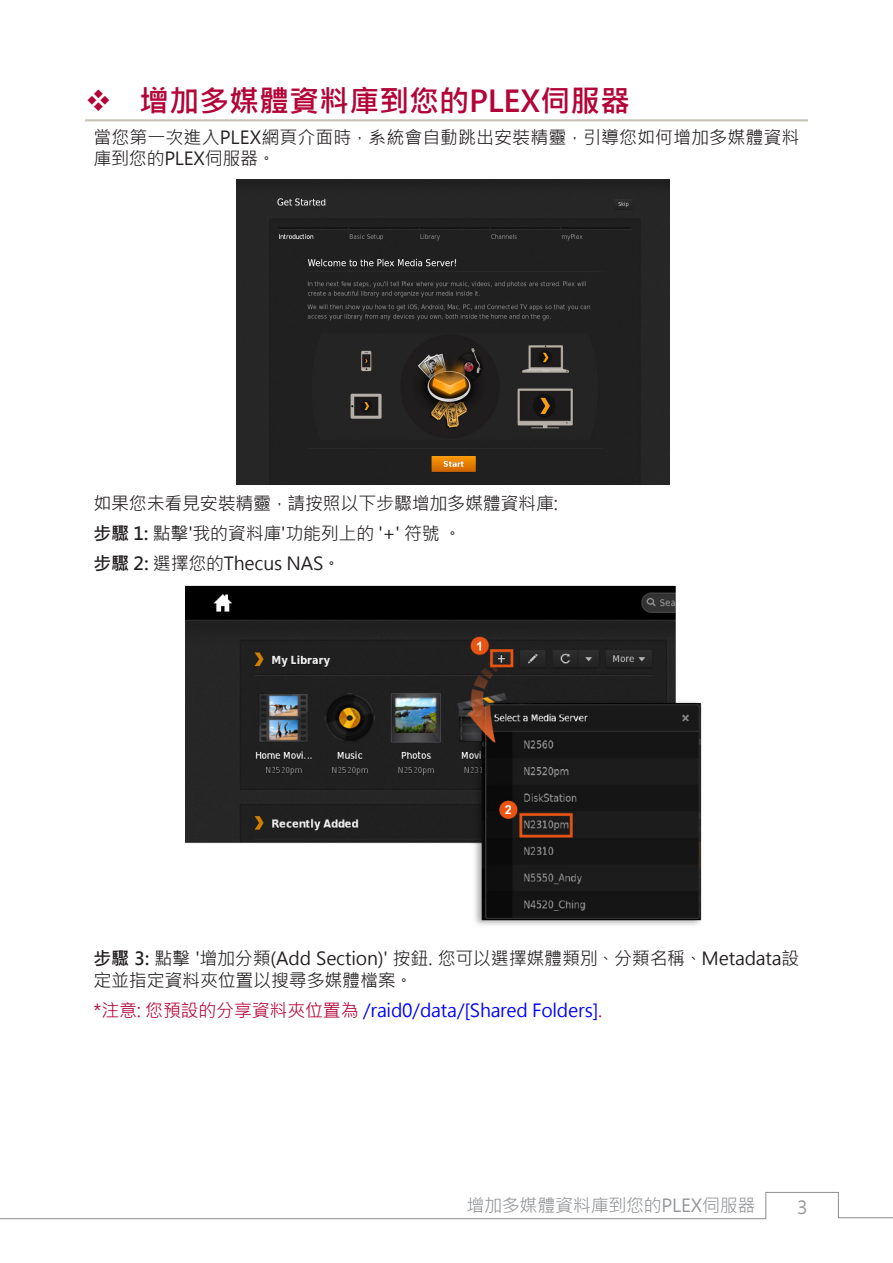
<style>
.page{position:relative;width:893px;height:1263px;background:#fff}
.page>*{position:absolute;margin:0;border:0;box-sizing:border-box;transform-origin:0 0}
.t1{font:700 30px "Microsoft Jheng Hei";color:#b30437}
.內文{font:18px/21.6px "Microsoft Jheng Hei";letter-spacing:-.01em;color:#231f20}
.內文-2{font:18px "Microsoft Jheng Hei";letter-spacing:-.015em;color:#00f}
.頁尾{font:18px "Microsoft Jheng Hei";letter-spacing:-.015em;color:#939598}
.內文-3{font:18px "Microsoft Jheng Hei";color:#939598}
.s1{font-weight:700}
.s2{color:#b30437}
</style>
<div class="page">
<svg style="left:0;top:1191px;width:893px;height:29px"></svg>
<hr style="left:85px;top:119px;width:723px;height:2px;background:#c7c2b7">
<img style="left:236px;top:179px;width:433px;height:305px">
<img style="left:186px;top:586px;width:516px;height:339px">
<p class="t1" style="left:139px;top:82px;width:493px">增加多媒體資料庫到您的PLEX伺服器</p>
<p class="內文" style="left:93px;top:126px;width:708px">當您第一次進入PLEX網頁介面時，系統會自動跳出安裝精靈，引導您如何增加多媒體資料庫到您的PLEX伺服器。</p>
<p class="內文" style="left:93px;top:492px;width:466px">如果您未看見安裝精靈，請按照以下步驟增加多媒體資料庫:</p>
<p class="內文" style="left:93px;top:523px;width:370px"><span class="s1">步驟 1:</span> 點擊'我的資料庫'功能列上的 '+' 符號 。</p>
<p class="內文" style="left:93px;top:553px;width:249px"><span class="s1">步驟 2:</span> 選擇您的Thecus NAS。</p>
<p class="內文" style="left:93px;top:948px;width:708px"><span class="s1">步驟 3:</span> 點擊 '增加分類(Add Section)' 按鈕. 您可以選擇媒體類別、分類名稱、Metadata設定並指定資料夾位置以搜尋多媒體檔案。</p>
<p class="內文-2" style="left:93px;top:999px;width:510px"><span class="s2">*注意: 您預設的分享資料夾位置為</span> /raid0/data/[Shared Folders]<span class="s2">.</span></p>
<p class="頁尾" style="left:466px;top:1194px;width:291px">增加多媒體資料庫到您的PLEX伺服器</p>
<p class="內文-3" style="left:797px;top:1196px;width:12px">3</p>
</div>
